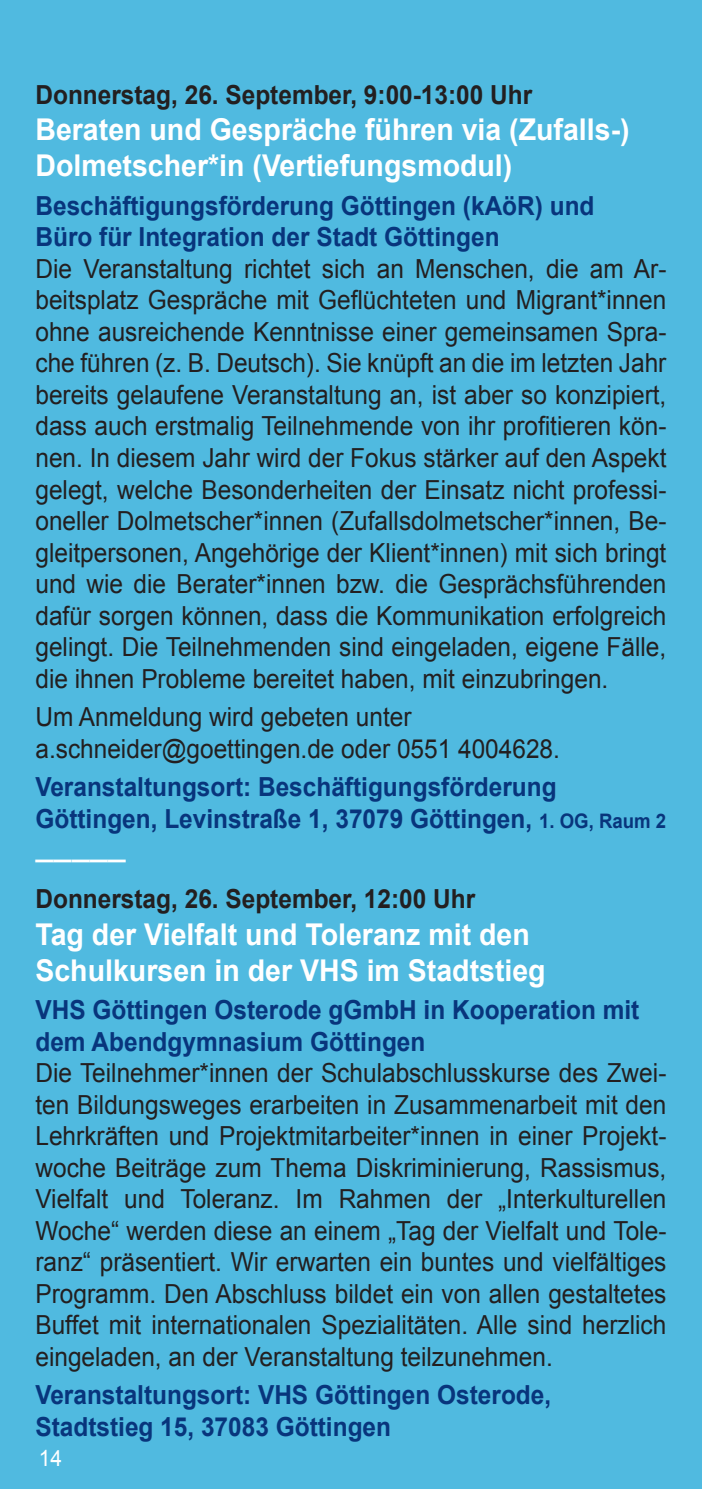
<style>
.page{position:relative;width:702px;height:1489px;background:#fff}
.page>*{position:absolute;margin:0;border:0;box-sizing:border-box;transform-origin:0 0}
.t1{font:35px "Arial";color:#fff;scale:.93 1}
.ü2{font:700 30px/36px "Arial";color:#fff;scale:.95 1}
.t2{font:26.25px/31.5px "Arial";color:#231f20;text-align:justify;scale:.93 1}
.t3{font:700 26.25px/31.5px "Arial";color:#08357c;scale:.93 1}
.t4{font:700 26.25px "Arial";color:#231f20;scale:.93 1}
.t5{font:22.5px "Arial";color:#fff;scale:.93 1}
.s1{font-size:20px}
</style>
<div class="page">
<div style="left:0;top:0;width:702px;height:1488px;background:#50bae0"></div>
<p class="t4" style="left:35px;top:77px;width:535px">Donnerstag, 26. September, 9:00-13:00 Uhr</p>
<p class="ü2" style="left:35px;top:113px;width:627px">Beraten und Gespräche führen via (Zufalls-)<br>Dolmetscher*in (Vertiefungsmodul)</p>
<p class="t3" style="left:35px;top:191px;width:602px">Beschäftigungsförderung Göttingen (kAöR) und<br>Büro für Integration der Stadt Göttingen</p>
<p class="t2" style="left:35px;top:253px;width:680px">Die Veranstaltung richtet sich an Menschen, die am Ar&shy;beitsplatz Gespräche mit Geflüchteten und Migrant*innen ohne ausreichende Kenntnisse einer gemeinsamen Spra&shy;che führen (z. B. Deutsch). Sie knüpft an die im letzten Jahr bereits gelaufene Veranstaltung an, ist aber so konzipiert, dass auch erstmalig Teilnehmende von ihr profitieren kön&shy;nen. In diesem Jahr wird der Fokus stärker auf den Aspekt gelegt, welche Besonderheiten der Einsatz nicht professi&shy;oneller Dolmetscher*innen (Zufallsdolmetscher*innen, Be&shy;gleitpersonen, Angehörige der Klient*innen) mit sich bringt und wie die Berater*innen bzw. die Gesprächsführenden dafür sorgen können, dass die Kommunikation erfolgreich gelingt. Die Teilnehmenden sind eingeladen, eigene Fälle, die ihnen Probleme bereitet haben, mit einzubringen.</p>
<p class="t2" style="left:35px;top:701px;width:406px">Um Anmeldung wird gebeten unter</p>
<p class="t2" style="left:35px;top:733px;width:565px">a.schneider@goettingen.de oder 0551 4004628.</p>
<p class="t3" style="left:35px;top:772px;width:679px">Veranstaltungsort: Beschäftigungsförderung<br>Göttingen, Levinstraße 1, 37079 Göttingen, <span class="s1">1. OG, Raum 2</span></p>
<p class="t1" style="left:35px;top:834px;width:99px">–––––</p>
<p class="t4" style="left:35px;top:881px;width:474px">Donnerstag, 26. September, 12:00 Uhr</p>
<p class="ü2" style="left:35px;top:916px;width:538px">Tag der Vielfalt und Toleranz mit den<br>Schulkursen in der VHS im Stadtstieg</p>
<p class="t3" style="left:35px;top:994px;width:651px">VHS Göttingen Osterode gGmbH in Kooperation mit dem Abendgymnasium Göttingen</p>
<p class="t2" style="left:35px;top:1057px;width:680px">Die Teilnehmer*innen der Schulabschlusskurse des Zwei&shy;ten Bildungsweges erarbeiten in Zusammenarbeit mit den Lehrkräften und Projektmitarbeiter*innen in einer Projekt&shy;woche Beiträge zum Thema Diskriminierung, Rassismus, Vielfalt und Toleranz. Im Rahmen der „Interkulturellen Woche“ werden diese an einem „Tag der Vielfalt und Tole&shy;ranz“ präsentiert. Wir erwarten ein buntes und vielfältiges Programm. Den Abschluss bildet ein von allen gestaltetes Buffet mit internationalen Spezialitäten. Alle sind herzlich eingeladen, an der Veranstaltung teilzunehmen.</p>
<p class="t3" style="left:35px;top:1379px;width:556px">Veranstaltungsort: VHS Göttingen Osterode,<br>Stadtstieg 15, 37083 Göttingen</p>
<p class="t5" style="left:39px;top:1442px;width:27px">14</p>
</div>
